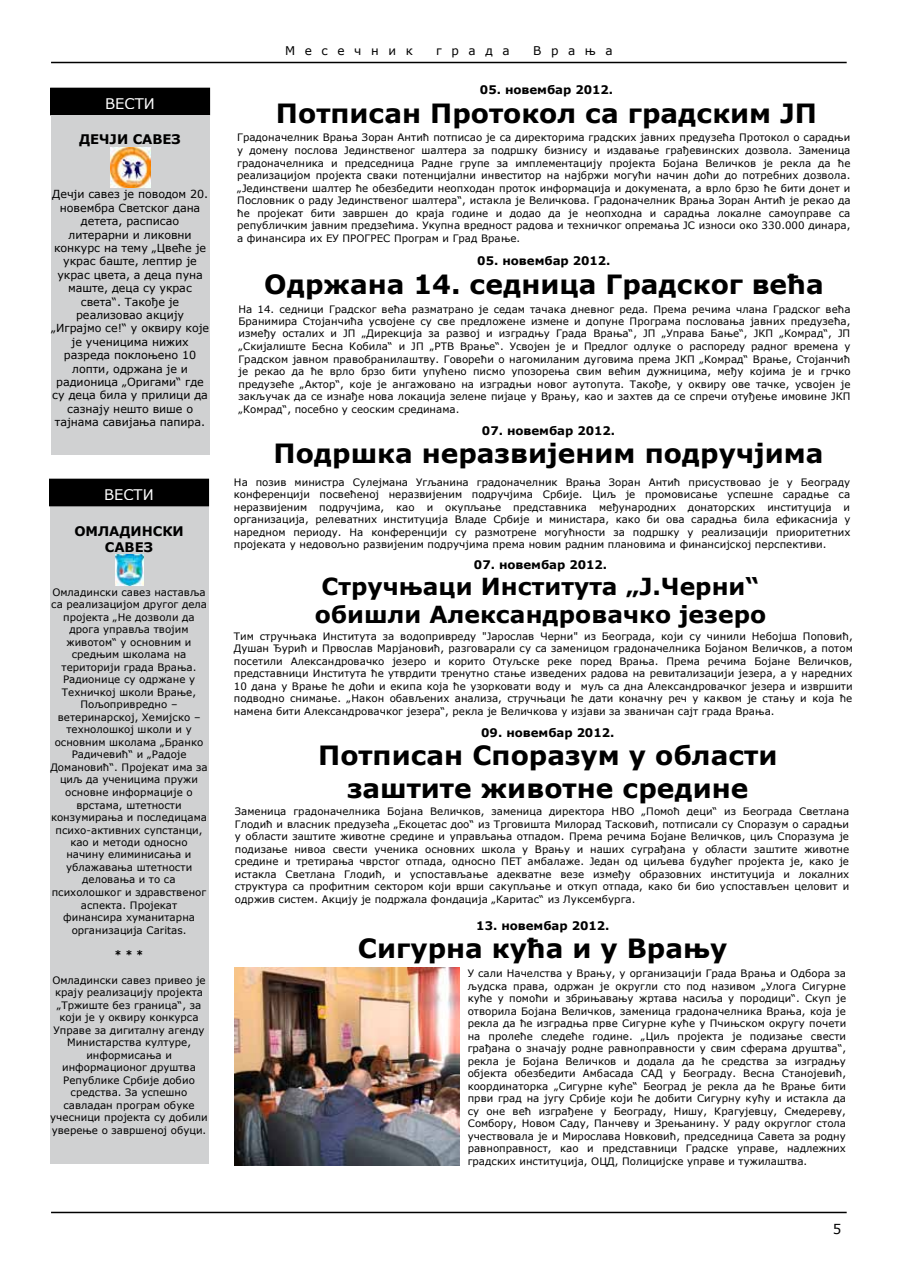
<style>
.page{position:relative;width:902px;height:1280px;background:#fff}
.page>*{position:absolute;margin:0;border:0;box-sizing:border-box;transform-origin:0 0}
.t1{font:700 26.4px/32.1px "Verdana";color:#000;text-align:center}
.t2{font:700 23.4px/28.7px "Verdana";color:#000}
.t3{font:14.7px "Verdana";color:#fff}
.t4{font:13.5px "Verdana";color:#000}
.t5{font:700 13.2px/16px "Verdana";letter-spacing:-.005em;color:#000;text-align:center}
.t6{font:12px "Verdana";letter-spacing:.8em;color:#000}
.t7{font:700 11.85px "Verdana";letter-spacing:-.005em;color:#000}
.t8{font:11.1px/13.4px "Verdana";letter-spacing:-.005em;color:#000;text-align:center}
.t9{font:10.2px/12.5px "Verdana";color:#000;text-align:justify}
.t10{font:700 10.2px "Verdana";color:#000}
</style>
<div class="page">
<hr style="left:51px;top:62px;width:795px;height:1px;background:#000">
<hr style="left:51px;top:1212px;width:795px;height:1px;background:#000">
<div style="left:51px;top:88px;width:158px;height:27px;background:#000"></div>
<div style="left:51px;top:115px;width:158px;height:339px;background:#d0d1d2"></div>
<img style="left:110px;top:147px;width:41px;height:41px">
<div style="left:50px;top:506px;width:158px;height:657px;background:#d0d1d2"></div>
<img style="left:115px;top:555px;width:28px;height:31px">
<div style="left:49px;top:479px;width:159px;height:27px;background:#000"></div>
<img style="left:234px;top:967px;width:225px;height:199px">
<h3 class="t3" style="left:105px;top:94px;width:51px">ВЕСТИ</h3>
<p class="t5" style="left:79px;top:131px;width:103px">ДЕЧЈИ САВЕЗ</p>
<p class="t8" style="left:51px;top:187px;width:159px">Дечји савез је поводом 20. новембра Светског дана детета, расписао литерарни и ликовни конкурс на тему „Цвеће је украс баште, лептир је украс цвета, а деца пуна маште, деца су украс света“. Такође је реализовао акцију „Играјмо се!“ у оквиру које је ученицима нижих разреда поклоњено 10 лопти, одржана је и радионица „Оригами“ где су деца била у прилици да сазнају нешто више о тајнама савијања папира.</p>
<h3 class="t3" style="left:104px;top:485px;width:51px">ВЕСТИ</h3>
<p class="t5" style="left:74px;top:522px;width:111px">ОМЛАДИНСКИ<br>САВЕЗ</p>
<p class="t9" style="left:50px;top:586px;width:159px;text-align:center">Омладински савез наставља са реализацијом другог дела пројекта „Не дозволи да дрога управља твојим животом“ у основним и средњим школама на територији града Врања.<br>Радионице су одржане у<br>Техничкој школи Врање,<br>Пољопривредно – ветеринарској, Хемијско – технолошкој школи и у основним школама „Бранко<br>Радичевић“ и „Радоје<br>Домановић“. Пројекат има за циљ да ученицима пружи основне информације о врстама, штетности конзумирања и последицама психо-активних супстанци, као и методи односно начину елиминисања и ублажавања штетности деловања и то са психолошког и здравственог аспекта. Пројекат финансира хуманитарна организација Caritas.</p>
<p class="t10" style="left:115px;top:948px;width:30px">* * *</p>
<p class="t9" style="left:50px;top:973px;width:159px;text-align:center">Омладински савез привео је крају реализацију пројекта „Тржиште без граница“, за који је у оквиру конкурса<br>Управе за дигиталну агенду<br>Министарства културе, информисања и информационог друштва<br>Републике Србије добио средства. За успешно савладан програм обуке учесници пројекта су добили уверење о завршеној обуци.</p>
<p class="t6" style="left:285px;top:43px;width:129px">Месечник</p>
<p class="t6" style="left:436px;top:43px;width:75px">града</p>
<p class="t6" style="left:533px;top:43px;width:81px">Врања</p>
<p class="t7" style="left:480px;top:82px;width:135px">05. новембар 2012.</p>
<h1 class="t1" style="left:276px;top:96px;width:542px">Потписан Протокол са градским ЈП</h1>
<p class="t9" style="left:237px;top:131px;width:614px">Градоначелник Врања Зоран Антић потписао је са директорима градских јавних предузећа Протокол о сарадњи у домену послова Јединственог шалтера за подршку бизнису и издавање грађевинских дозвола. Заменица градоначелника и председница Радне групе за имплементацију пројекта Бојана Величков је рекла да ће реализацијом пројекта сваки потенцијални инвеститор на најбржи могући начин доћи до потребних дозвола. „Јединствени шалтер ће обезбедити неопходан проток информација и докумената, а врло брзо ће бити донет и Пословник о раду Јединственог шалтера“, истакла је Величкова. Градоначелник Врања Зоран Антић је рекао да ће пројекат бити завршен до краја године и додао да је неопходна и сарадња локалне самоуправе са републичким јавним предзећима. Укупна вредност радова и техничког опремања ЈС износи око 330.000 динара, а финансира их ЕУ ПРОГРЕС Програм и Град Врање.</p>
<p class="t7" style="left:477px;top:253px;width:135px">05. новембар 2012.</p>
<h1 class="t1" style="left:264px;top:267px;width:561px">Одржана 14. седница Градског већа</h1>
<p class="t9" style="left:238px;top:302px;width:613px">На 14. седници Градског већа разматрано је седам тачака дневног реда. Према речима члана Градског већа Бранимира Стојанчића усвојене су све предложене измене и допуне Програма пословања јавних предузећа, између осталих и ЈП „Дирекција за развој и изградњу Града Врања“, ЈП „Управа Бање“, ЈКП „Комрад“, ЈП „Скијалиште Бесна Кобила“ и ЈП „РТВ Врање“. Усвојен је и Предлог одлуке о распореду радног времена у Градском јавном правобранилаштву. Говорећи о нагомиланим дуговима према ЈКП „Комрад“ Врање, Стојанчић је рекао да ће врло брзо бити упућено писмо упозорења свим већим дужницима, међу којима је и грчко предузеће „Актор“, које је ангажовано на изградњи новог аутопута. Такође, у оквиру ове тачке, усвојен је закључак да се изнађе нова локација зелене пијаце у Врању, као и захтев да се спречи отуђење имовине ЈКП „Комрад“, посебно у сеоским срединама.</p>
<p class="t7" style="left:482px;top:423px;width:135px">07. новембар 2012.</p>
<h1 class="t1" style="left:273px;top:437px;width:551px">Подршка неразвијеним подручјима</h1>
<p class="t9" style="left:234px;top:475px;width:618px">На позив министра Сулејмана Угљанина градоначелник Врања Зоран Антић присуствовао је у Београду конференцији посвећеној неразвијеним подручјима Србије. Циљ је промовисање успешне сарадње са неразвијеним подручјима, као и окупљање представника међународних донаторских институција и организација, релеватних институција Владе Србије и министара, како би ова сарадња била ефикаснија у наредном периоду. На конференцији су размотрене могућности за подршку у реализацији приоритетних пројеката у недовољно развијеним подручјима према новим радним плановима и финансијској перспективи.</p>
<p class="t7" style="left:474px;top:557px;width:135px">07. новембар 2012.</p>
<h2 class="t2" style="left:315px;top:571px;width:453px">Стручњаци Института „Ј.Черни“ обишли Александровачко језеро</h2>
<p class="t9" style="left:234px;top:630px;width:620px">Тим стручњака Института за водопривреду "Јарослав Черни" из Београда, који су чинили Небојша Поповић, Душан Ђурић и Првослав Марјановић, разговарали су са заменицом градоначелника Бојаном Величков, а потом посетили Александровачко језеро и корито Отуљске реке поред Врања. Према речима Бојане Величков, представници Института ће утврдити тренутно стање изведених радова на ревитализацији језера, а у наредних 10 дана у Врање ће доћи и екипа која ће узорковати воду и муљ са дна Александровачког језера и извршити подводно снимање. „Након обављених анализа, стручњаци ће дати коначну реч у каквом је стању и која ће намена бити Александровачког језера“, рекла је Величкова у изјави за званичан сајт града Врања.</p>
<p class="t7" style="left:481px;top:725px;width:135px">09. новембар 2012.</p>
<h1 class="t1" style="left:318px;top:739px;width:461px">Потписан Споразум у области заштите животне средине</h1>
<p class="t9" style="left:235px;top:805px;width:615px">Заменица градоначелника Бојана Величков, заменица директора НВО „Помоћ деци“ из Београда Светлана Глодић и власник предузећа „Екоцетас доо“ из Трговишта Милорад Тасковић, потписали су Споразум о сарадњи у области заштите животне средине и управљања отпадом. Према речима Бојане Величков, циљ Споразума је подизање нивоа свести ученика основних школа у Врању и наших суграђана у области заштите животне средине и третирања чврстог отпада, односно ПЕТ амбалаже. Један од циљева будућег пројекта је, како је истакла Светлана Глодић, и успостављање адекватне везе између образовних институција и локалних структура са профитним сектором који врши сакупљање и откуп отпада, како би био успостављен целовит и одржив систем. Акцију је подржала фондација „Каритас“ из Луксембурга.</p>
<p class="t7" style="left:476px;top:918px;width:135px">13. новембар 2012.</p>
<h1 class="t1" style="left:358px;top:932px;width:371px">Сигурна кућа и у Врању</h1>
<p class="t9" style="left:467px;top:967px;width:380px">У сали Начелства у Врању, у организацији Града Врања и Одбора за људска права, одржан је округли сто под називом „Улога Сигурне куће у помоћи и збрињавању жртава насиља у породици“. Скуп је отворила Бојана Величков, заменица градоначелника Врања, која је рекла да ће изградња прве Сигурне куће у Пчињском округу почети на пролеће следеће године. „Циљ пројекта је подизање свести грађана о значају родне равноправности у свим сферама друштва“, рекла је Бојана Величков и додала да ће средства за изградњу објекта обезбедити Амбасада САД у Београду. Весна Станојевић, координаторка „Сигурне куће“ Београд је рекла да ће Врање бити први град на југу Србије који ће добити Сигурну кућу и истакла да су оне већ изграђене у Београду, Нишу, Крагујевцу, Смедереву, Сомбору, Новом Саду, Панчеву и Зрењанину. У раду округлог стола учествовала је и Мирослава Новковић, председница Савета за родну равноправност, као и представници Градске управе, надлежних градских институција, ОЦД, Полицијске управе и тужилаштва.</p>
<h3 class="t4" style="left:832px;top:1221px;width:10px">5</h3>
</div>
